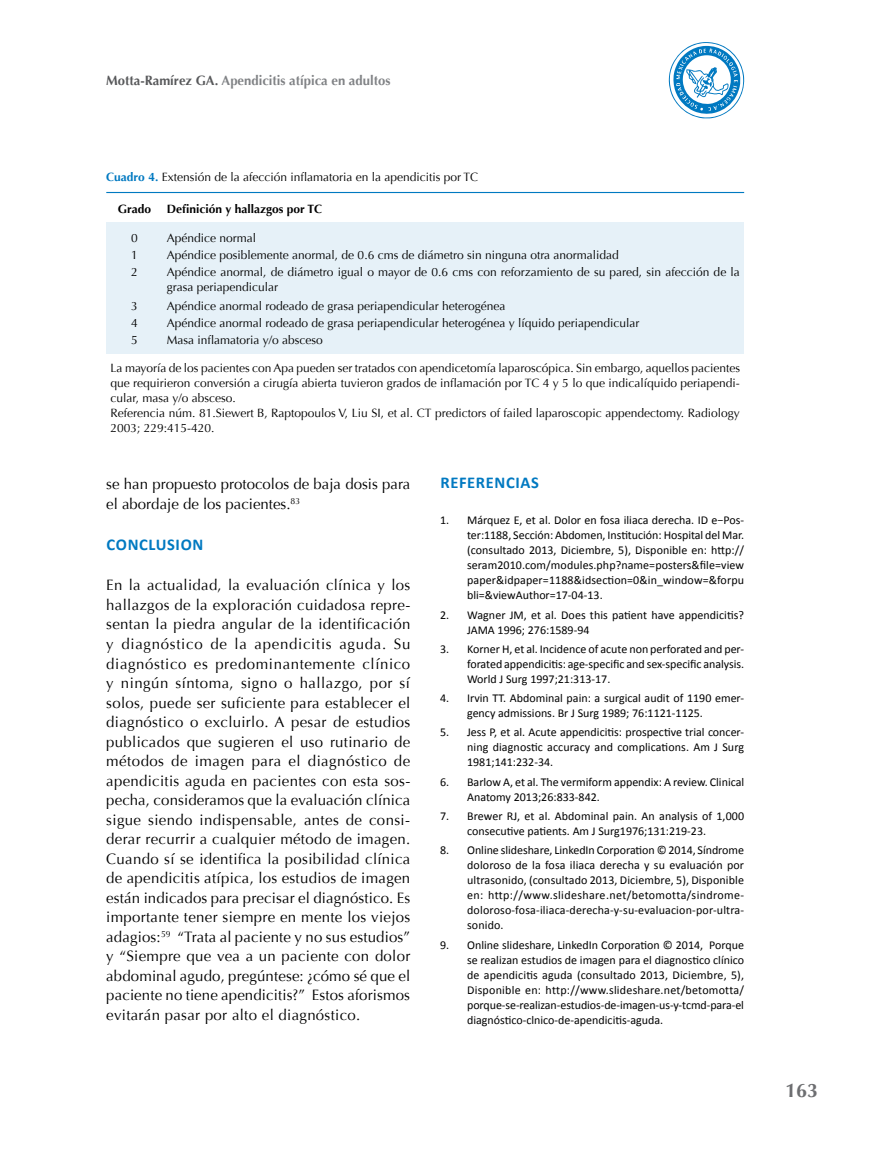
<style>
.page{position:relative;width:893px;height:1149px;background:#fff}
.page>*{position:absolute;margin:0;border:0;box-sizing:border-box;transform-origin:0 0}
.t1{font:700 19.5px "Optima";color:#6d6e71}
.t2{font:700 16.5px "Calibri";letter-spacing:.04em;color:#0079c1}
.t3{font:15px/19.5px "Optima";color:#000}
.t4{font:700 13.5px "Optima";color:#808285}
.t5{font:12px/15px "Calibri";color:#000;text-align:justify}
.t6{font:12px/15px "Optima";color:#000}
.t7{font:700 12px "Optima";color:#000}
.s1{color:#58595b}
.s2{font-weight:700;color:#0079c1}
</style>
<div class="page">
<svg style="left:669px;top:42px;width:75px;height:76px"></svg>
<div style="left:106px;top:222px;width:638px;height:131px;background:#e6f1f8"></div>
<hr style="left:106px;top:192px;width:638px;height:1px;background:#0079c1">
<p class="t4" style="left:106px;top:73px;width:286px"><span class="s1">Motta-Ramírez GA.</span> Apendicitis atípica en adultos</p>
<p class="t6" style="left:106px;top:170px;width:373px"><span class="s2">Cuadro 4.</span> Extensión de la afección inflamatoria en la apendicitis por TC</p>
<p class="t7" style="left:118px;top:202px;width:35px">Grado</p>
<p class="t7" style="left:167px;top:202px;width:157px">Definición y hallazgos por TC</p>
<p class="t6" style="left:131px;top:230px;width:8px">0</p>
<p class="t6" style="left:167px;top:230px;width:91px">Apéndice normal</p>
<p class="t6" style="left:131px;top:247px;width:8px">1</p>
<p class="t6" style="left:167px;top:247px;width:454px">Apéndice posiblemente anormal, de 0.6 cms de diámetro sin ninguna otra anormalidad</p>
<p class="t6" style="left:131px;top:264px;width:8px">2</p>
<p class="t6" style="left:167px;top:264px;width:574px">Apéndice anormal, de diámetro igual o mayor de 0.6 cms con reforzamiento de su pared, sin afección de la grasa periapendicular</p>
<p class="t6" style="left:131px;top:298px;width:8px">3</p>
<p class="t6" style="left:167px;top:298px;width:340px">Apéndice anormal rodeado de grasa periapendicular heterogénea</p>
<p class="t6" style="left:131px;top:315px;width:8px">4</p>
<p class="t6" style="left:167px;top:315px;width:474px">Apéndice anormal rodeado de grasa periapendicular heterogénea y líquido periapendicular</p>
<p class="t6" style="left:131px;top:332px;width:8px">5</p>
<p class="t6" style="left:167px;top:332px;width:158px">Masa inflamatoria y/o absceso</p>
<p class="t6" style="left:111px;top:360px;width:631px">La mayoría de los pacientes con Apa pueden ser tratados con apendicetomía laparoscópica. Sin embargo, aquellos pacientes que requirieron conversión a cirugía abierta tuvieron grados de inflamación por TC 4 y 5 lo que indicalíquido periapendi&shy;cular, masa y/o absceso.<br>Referencia núm. 81.Siewert B, Raptopoulos V, Liu SI, et al. CT predictors of failed laparoscopic appendectomy. Radiology 2003; 229:415-420.</p>
<p class="t3" style="left:106px;top:474px;width:306px">se han propuesto protocolos de baja dosis para el abordaje de los pacientes.<sup>83</sup></p>
<h2 class="t2" style="left:107px;top:533px;width:96px">CONCLUSION</h2>
<p class="t3" style="left:106px;top:575px;width:306px;text-align:justify">En la actualidad, la evaluación clínica y los hallazgos de la exploración cuidadosa repre&shy;sentan la piedra angular de la identificación y diagnóstico de la apendicitis aguda. Su diagnóstico es predominantemente clínico y ningún síntoma, signo o hallazgo, por sí solos, puede ser suficiente para establecer el diagnóstico o excluirlo. A pesar de estudios publicados que sugieren el uso rutinario de métodos de imagen para el diagnóstico de apendicitis aguda en pacientes con esta sos&shy;pecha, consideramos que la evaluación clínica sigue siendo indispensable, antes de consi&shy;derar recurrir a cualquier método de imagen.<br>Cuando sí se identifica la posibilidad clínica de apendicitis atípica, los estudios de imagen están indicados para precisar el diagnóstico. Es importante tener siempre en mente los viejos adagios:<sup>59</sup> “Trata al paciente y no sus estudios” y “Siempre que vea a un paciente con dolor abdominal agudo, pregúntese: ¿cómo sé que el paciente no tiene apendicitis?” Estos aforismos evitarán pasar por alto el diagnóstico.</p>
<h2 class="t2" style="left:440px;top:472px;width:90px">REFERENCIAS</h2>
<p class="t5" style="left:467px;top:512px;width:279px;text-indent:-27px">1. Márquez E, et al. Dolor en fosa iliaca derecha. ID e−Pos&shy;ter:1188, Sección: Abdomen, Institución: Hospital del Mar. (consultado 2013, Diciembre, 5), Disponible en: http:// seram2010.com/modules.php?name=posters&amp;file=view paper&amp;idpaper=1188&amp;idsection=0&amp;in_window=&amp;forpu bli=&amp;viewAuthor=17-04-13.</p>
<p class="t5" style="left:467px;top:607px;width:278px;text-indent:-27px">2. Wagner JM, et al. Does this patient have appendicitis?<br>JAMA 1996; 276:1589-94</p>
<p class="t5" style="left:467px;top:641px;width:279px;text-indent:-27px">3. Korner H, et al. Incidence of acute non perforated and per&shy;forated appendicitis: age-specific and sex-specific analysis.<br>World J Surg 1997;21:313-17.</p>
<p class="t5" style="left:467px;top:690px;width:279px;text-indent:-27px">4. Irvin TT. Abdominal pain: a surgical audit of 1190 emer&shy;gency admissions. Br J Surg 1989; 76:1121-1125.</p>
<p class="t5" style="left:467px;top:724px;width:279px;text-indent:-27px">5. Jess P, et al. Acute appendicitis: prospective trial concer&shy;ning diagnostic accuracy and complications. Am J Surg 1981;141:232-34.</p>
<p class="t5" style="left:467px;top:774px;width:279px;text-indent:-27px">6. Barlow A, et al. The vermiform appendix: A review. Clinical<br>Anatomy 2013;26:833-842.</p>
<p class="t5" style="left:467px;top:808px;width:278px;text-indent:-27px">7. Brewer RJ, et al. Abdominal pain. An analysis of 1,000 consecutive patients. Am J Surg1976;131:219-23.</p>
<p class="t5" style="left:467px;top:842px;width:279px;text-indent:-27px">8. Online slideshare, LinkedIn Corporation © 2014, Síndrome doloroso de la fosa iliaca derecha y su evaluación por ultrasonido, (consultado 2013, Diciembre, 5), Disponible en: http://www.slideshare.net/betomotta/sindrome&shy;doloroso-fosa-iliaca-derecha-y-su-evaluacion-por-ultra&shy;sonido.</p>
<p class="t5" style="left:467px;top:936px;width:279px;text-indent:-27px">9. Online slideshare, LinkedIn Corporation © 2014, Porque se realizan estudios de imagen para el diagnostico clínico de apendicitis aguda (consultado 2013, Diciembre, 5), Disponible en: http://www.slideshare.net/betomotta/ porque-se-realizan-estudios-de-imagen-us-y-tcmd-para-el diagnóstico-clnico-de-apendicitis-aguda.</p>
<h1 class="t1" style="left:785px;top:1079px;width:34px">163</h1>
</div>
